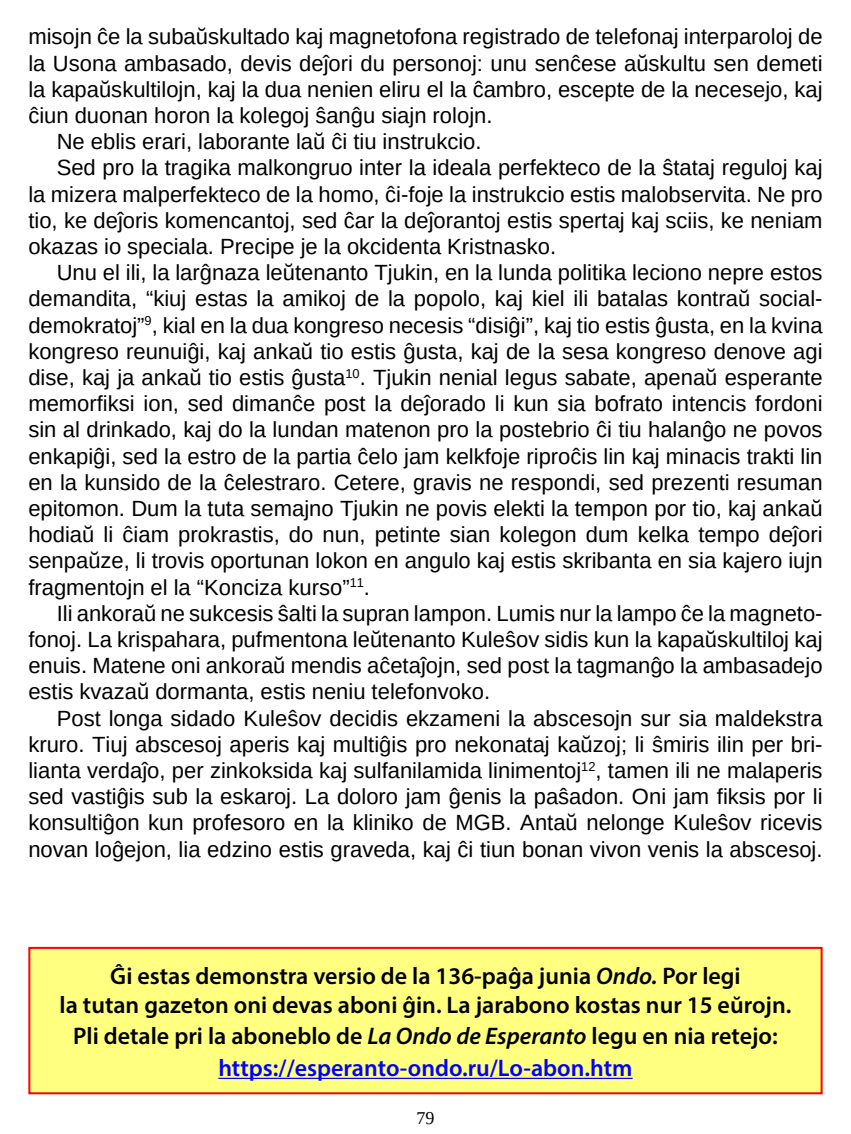
<style>
.page{position:relative;width:851px;height:1134px;background:#fff}
.page>*{position:absolute;margin:0;border:0;box-sizing:border-box;transform-origin:0 0}
.t1{font:600 24px/28.8px "Myriad Pro";color:#000;text-align:center}
.t2{font:22px "Liberation Sans";color:#000}
.t3{font:18px "Liberation Serif";color:#000}
.s1{font-style:italic}
.s2{color:#00f}
</style>
<div class="page">
<div style="left:29px;top:948px;width:792px;height:145px;background:#ffff80"></div>
<hr style="left:218px;top:1078px;width:414px;height:1px;background:#00f">
<div style="left:28px;top:947px;width:794px;height:147px;border:2px solid #f00"></div>
<p class="t2" style="left:28px;top:23px;width:795px">misojn ĉe la subaŭskultado kaj magnetofona registrado de telefonaj interparoloj de</p>
<p class="t2" style="left:28px;top:49px;width:795px">la Usona ambasado, devis deĵori du personoj: unu senĉese aŭskultu sen demeti</p>
<p class="t2" style="left:28px;top:75px;width:795px">la kapaŭskultilojn, kaj la dua nenien eliru el la ĉambro, escepte de la necesejo, kaj</p>
<p class="t2" style="left:28px;top:101px;width:465px">ĉiun duonan horon la kolegoj ŝanĝu siajn rolojn.</p>
<p class="t2" style="left:57px;top:128px;width:426px">Ne eblis erari, laborante laŭ ĉi tiu instrukcio.</p>
<p class="t2" style="left:57px;top:154px;width:767px">Sed pro la tragika malkongruo inter la ideala perfekteco de la ŝtataj reguloj kaj</p>
<p class="t2" style="left:28px;top:180px;width:795px">la mizera malperfekteco de la homo, ĉi-foje la instrukcio estis malobservita. Ne pro</p>
<p class="t2" style="left:28px;top:206px;width:795px">tio, ke deĵoris komencantoj, sed ĉar la deĵorantoj estis spertaj kaj sciis, ke neniam</p>
<p class="t2" style="left:28px;top:232px;width:529px">okazas io speciala. Precipe je la okcidenta Kristnasko.</p>
<p class="t2" style="left:57px;top:259px;width:767px">Unu el ili, la larĝnaza leŭtenanto Tjukin, en la lunda politika leciono nepre estos</p>
<p class="t2" style="left:28px;top:285px;width:793px">demandita, “kiuj estas la amikoj de la popolo, kaj kiel ili batalas kontraŭ social-</p>
<p class="t2" style="left:28px;top:311px;width:795px">demokratoj”<sup>9</sup>, kial en la dua kongreso necesis “disiĝi”, kaj tio estis ĝusta, en la kvina</p>
<p class="t2" style="left:28px;top:337px;width:795px">kongreso reunuiĝi, kaj ankaŭ tio estis ĝusta, kaj de la sesa kongreso denove agi</p>
<p class="t2" style="left:28px;top:363px;width:795px">dise, kaj ja ankaŭ tio estis ĝusta<sup>10</sup>. Tjukin nenial legus sabate, apenaŭ esperante</p>
<p class="t2" style="left:28px;top:390px;width:795px">memorfiksi ion, sed dimanĉe post la deĵorado li kun sia bofrato intencis fordoni</p>
<p class="t2" style="left:28px;top:416px;width:795px">sin al drinkado, kaj do la lundan matenon pro la postebrio ĉi tiu halanĝo ne povos</p>
<p class="t2" style="left:28px;top:442px;width:795px">enkapiĝi, sed la estro de la partia ĉelo jam kelkfoje riproĉis lin kaj minacis trakti lin</p>
<p class="t2" style="left:28px;top:468px;width:795px">en la kunsido de la ĉelestraro. Cetere, gravis ne respondi, sed prezenti resuman</p>
<p class="t2" style="left:28px;top:494px;width:795px">epitomon. Dum la tuta semajno Tjukin ne povis elekti la tempon por tio, kaj ankaŭ</p>
<p class="t2" style="left:28px;top:521px;width:795px">hodiaŭ li ĉiam prokrastis, do nun, petinte sian kolegon dum kelka tempo deĵori</p>
<p class="t2" style="left:28px;top:547px;width:795px">senpaŭze, li trovis oportunan lokon en angulo kaj estis skribanta en sia kajero iujn</p>
<p class="t2" style="left:28px;top:573px;width:343px">fragmentojn el la “Konciza kurso”<sup>11</sup>.</p>
<p class="t2" style="left:57px;top:599px;width:767px">Ili ankoraŭ ne sukcesis ŝalti la supran lampon. Lumis nur la lampo ĉe la magneto-</p>
<p class="t2" style="left:28px;top:625px;width:795px">fonoj. La krispahara, pufmentona leŭtenanto Kuleŝov sidis kun la kapaŭskultiloj kaj</p>
<p class="t2" style="left:28px;top:652px;width:795px">enuis. Matene oni ankoraŭ mendis aĉetaĵojn, sed post la tagmanĝo la ambasadejo</p>
<p class="t2" style="left:28px;top:678px;width:463px">estis kvazaŭ dormanta, estis neniu telefonvoko.</p>
<p class="t2" style="left:57px;top:704px;width:767px">Post longa sidado Kuleŝov decidis ekzameni la abscesojn sur sia maldekstra</p>
<p class="t2" style="left:28px;top:730px;width:795px">kruro. Tiuj abscesoj aperis kaj multiĝis pro nekonataj kaŭzoj; li ŝmiris ilin per bri-</p>
<p class="t2" style="left:28px;top:756px;width:795px">lianta verdaĵo, per zinkoksida kaj sulfanilamida linimentoj<sup>12</sup>, tamen ili ne malaperis</p>
<p class="t2" style="left:28px;top:783px;width:795px">sed vastiĝis sub la eskaroj. La doloro jam ĝenis la paŝadon. Oni jam fiksis por li</p>
<p class="t2" style="left:28px;top:809px;width:795px">konsultiĝon kun profesoro en la kliniko de MGB. Antaŭ nelonge Kuleŝov ricevis</p>
<p class="t2" style="left:28px;top:835px;width:795px">novan loĝejon, lia edzino estis graveda, kaj ĉi tiun bonan vivon venis la abscesoj.</p>
<p class="t1" style="left:60px;top:961px;width:733px">Ĝi estas demonstra versio de la 136-paĝa junia <span class="s1">Ondo.</span> Por legi<br>la tutan gazeton oni devas aboni ĝin. La jarabono kostas nur 15 eŭrojn.</p>
<p class="t1" style="left:73px;top:1020px;width:706px;line-height:31.6px">Pli detale pri la aboneblo de <span class="s1">La Ondo de Esperanto</span> legu en nia retejo: <span class="s2">https://esperanto-ondo.ru/Lo-abon.htm</span></p>
<p class="t3" style="left:416px;top:1106px;width:19px">79</p>
</div>
